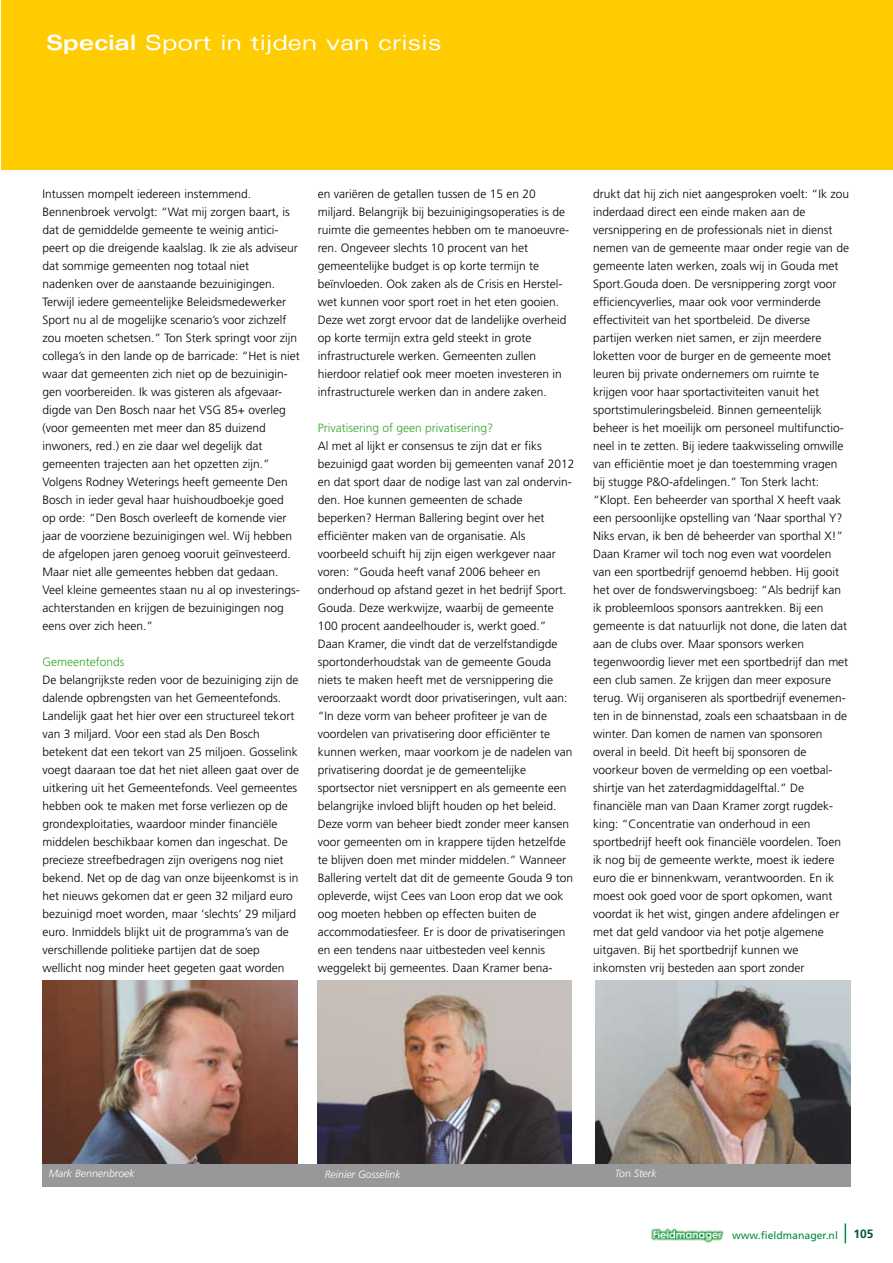
<style>
.page{position:relative;width:893px;height:1263px;background:#fff}
.page>*{position:absolute;margin:0;border:0;box-sizing:border-box;transform-origin:0 0}
.t1{font:expanded 21px "Univers";color:#fff}
.t2{font:300 12px/18px "Frutiger";color:#000}
.t3{font:300 12px "Frutiger";color:#35a32c}
.t4{font:700 12px "Frutiger";color:#00513c}
.t5{font:italic 300 10.5px "Frutiger";color:#fff}
.t6{font:10.5px "Frutiger";color:#008b45}
.s1{font-weight:700}
</style>
<div class="page">
<svg style="left:845px;top:1223px;width:1px;height:20px"></svg>
<img style="left:651px;top:1228px;width:73px;height:15px">
<div style="left:1px;top:0;width:892px;height:170px;background:#fecc00"></div>
<img style="left:43px;top:980px;width:254px;height:184px">
<img style="left:317px;top:980px;width:255px;height:184px">
<img style="left:596px;top:980px;width:254px;height:184px">
<div style="left:43px;top:1164px;width:808px;height:22px;background:#97989a"></div>
<h1 class="t1" style="left:46px;top:31px;width:397px"><span class="s1">Special</span> Sport in tijden van crisis</h1>
<p class="t2" style="left:43px;top:185px;width:259px">Intussen mompelt iedereen instemmend.<br>Bennenbroek vervolgt: “Wat mij zorgen baart, is dat de gemiddelde gemeente te weinig antici&shy;peert op die dreigende kaalslag. Ik zie als adviseur dat sommige gemeenten nog totaal niet nadenken over de aanstaande bezuinigingen.<br>Terwijl iedere gemeentelijke Beleidsmedewerker Sport nu al de mogelijke scenario’s voor zichzelf zou moeten schetsen.” Ton Sterk springt voor zijn collega’s in den lande op de barricade: “Het is niet waar dat gemeenten zich niet op de bezuinigin&shy;gen voorbereiden. Ik was gisteren als afgevaar&shy;digde van Den Bosch naar het VSG 85+ overleg (voor gemeenten met meer dan 85 duizend inwoners, red.) en zie daar wel degelijk dat gemeenten trajecten aan het opzetten zijn.” Volgens Rodney Weterings heeft gemeente Den Bosch in ieder geval haar huishoudboekje goed op orde: “Den Bosch overleeft de komende vier jaar de voorziene bezuinigingen wel. Wij hebben de afgelopen jaren genoeg vooruit geïnvesteerd.<br>Maar niet alle gemeentes hebben dat gedaan.<br>Veel kleine gemeentes staan nu al op investerings&shy;achterstanden en krijgen de bezuinigingen nog eens over zich heen.”</p>
<p class="t3" style="left:43px;top:655px;width:84px">Gemeentefonds</p>
<p class="t2" style="left:43px;top:671px;width:258px">De belangrijkste reden voor de bezuiniging zijn de dalende opbrengsten van het Gemeentefonds.<br>Landelijk gaat het hier over een structureel tekort van 3 miljard. Voor een stad als Den Bosch betekent dat een tekort van 25 miljoen. Gosselink voegt daaraan toe dat het niet alleen gaat over de uitkering uit het Gemeentefonds. Veel gemeentes hebben ook te maken met forse verliezen op de grondexploitaties, waardoor minder financiële middelen beschikbaar komen dan ingeschat. De precieze streefbedragen zijn overigens nog niet bekend. Net op de dag van onze bijeenkomst is in het nieuws gekomen dat er geen 32 miljard euro bezuinigd moet worden, maar ‘slechts’ 29 miljard euro. Inmiddels blijkt uit de programma’s van de verschillende politieke partijen dat de soep wellicht nog minder heet gegeten gaat worden</p>
<p class="t2" style="left:318px;top:185px;width:253px">en variëren de getallen tussen de 15 en 20 miljard. Belangrijk bij bezuinigingsoperaties is de ruimte die gemeentes hebben om te manoeuvre&shy;ren. Ongeveer slechts 10 procent van het gemeentelijke budget is op korte termijn te beïnvloeden. Ook zaken als de Crisis en Herstel&shy;wet kunnen voor sport roet in het eten gooien.<br>Deze wet zorgt ervoor dat de landelijke overheid op korte termijn extra geld steekt in grote infrastructurele werken. Gemeenten zullen hierdoor relatief ook meer moeten investeren in infrastructurele werken dan in andere zaken.</p>
<p class="t3" style="left:318px;top:421px;width:177px">Privatisering of geen privatisering?</p>
<p class="t2" style="left:318px;top:437px;width:258px">Al met al lijkt er consensus te zijn dat er fiks bezuinigd gaat worden bij gemeenten vanaf 2012 en dat sport daar de nodige last van zal ondervin&shy;den. Hoe kunnen gemeenten de schade beperken? Herman Ballering begint over het efficiënter maken van de organisatie. Als voorbeeld schuift hij zijn eigen werkgever naar voren: “Gouda heeft vanaf 2006 beheer en onderhoud op afstand gezet in het bedrijf Sport.<br>Gouda. Deze werkwijze, waarbij de gemeente 100 procent aandeelhouder is, werkt goed.” Daan Kramer, die vindt dat de verzelfstandigde sportonderhoudstak van de gemeente Gouda niets te maken heeft met de versnippering die veroorzaakt wordt door privatiseringen, vult aan: “In deze vorm van beheer profiteer je van de voordelen van privatisering door efficiënter te kunnen werken, maar voorkom je de nadelen van privatisering doordat je de gemeentelijke sportsector niet versnippert en als gemeente een belangrijke invloed blijft houden op het beleid.<br>Deze vorm van beheer biedt zonder meer kansen voor gemeenten om in krappere tijden hetzelfde te blijven doen met minder middelen.” Wanneer Ballering vertelt dat dit de gemeente Gouda 9 ton opleverde, wijst Cees van Loon erop dat we ook oog moeten hebben op effecten buiten de accommodatiesfeer. Er is door de privatiseringen en een tendens naar uitbesteden veel kennis weggelekt bij gemeentes. Daan Kramer bena-</p>
<p class="t2" style="left:593px;top:185px;width:257px">drukt dat hij zich niet aangesproken voelt: “Ik zou inderdaad direct een einde maken aan de versnippering en de professionals niet in dienst nemen van de gemeente maar onder regie van de gemeente laten werken, zoals wij in Gouda met Sport.Gouda doen. De versnippering zorgt voor efficiencyverlies, maar ook voor verminderde effectiviteit van het sportbeleid. De diverse partijen werken niet samen, er zijn meerdere loketten voor de burger en de gemeente moet leuren bij private ondernemers om ruimte te krijgen voor haar sportactiviteiten vanuit het sportstimuleringsbeleid. Binnen gemeentelijk beheer is het moeilijk om personeel multifunctio&shy;neel in te zetten. Bij iedere taakwisseling omwille van efficiëntie moet je dan toestemming vragen bij stugge P&amp;O-afdelingen.” Ton Sterk lacht: “Klopt. Een beheerder van sporthal X heeft vaak een persoonlijke opstelling van ‘Naar sporthal Y?<br>Niks ervan, ik ben dé beheerder van sporthal X!” Daan Kramer wil toch nog even wat voordelen van een sportbedrijf genoemd hebben. Hij gooit het over de fondswervingsboeg: “Als bedrijf kan ik probleemloos sponsors aantrekken. Bij een gemeente is dat natuurlijk not done, die laten dat aan de clubs over. Maar sponsors werken tegenwoordig liever met een sportbedrijf dan met een club samen. Ze krijgen dan meer exposure terug. Wij organiseren als sportbedrijf evenemen&shy;ten in de binnenstad, zoals een schaatsbaan in de winter. Dan komen de namen van sponsoren overal in beeld. Dit heeft bij sponsoren de voorkeur boven de vermelding op een voetbal&shy;shirtje van het zaterdagmiddagelftal.” De financiële man van Daan Kramer zorgt rugdek&shy;king: “Concentratie van onderhoud in een sportbedrijf heeft ook financiële voordelen. Toen ik nog bij de gemeente werkte, moest ik iedere euro die er binnenkwam, verantwoorden. En ik moest ook goed voor de sport opkomen, want voordat ik het wist, gingen andere afdelingen er met dat geld vandoor via het potje algemene uitgaven. Bij het sportbedrijf kunnen we inkomsten vrij besteden aan sport zonder</p>
<p class="t5" style="left:49px;top:1167px;width:87px">Mark Bennenbroek</p>
<p class="t5" style="left:325px;top:1168px;width:77px">Reinier Gosselink</p>
<p class="t5" style="left:615px;top:1167px;width:43px">Ton Sterk</p>
<p class="t6" style="left:732px;top:1229px;width:107px">www.fieldmanager.nl</p>
<p class="t4" style="left:853px;top:1227px;width:22px">105</p>
</div>
